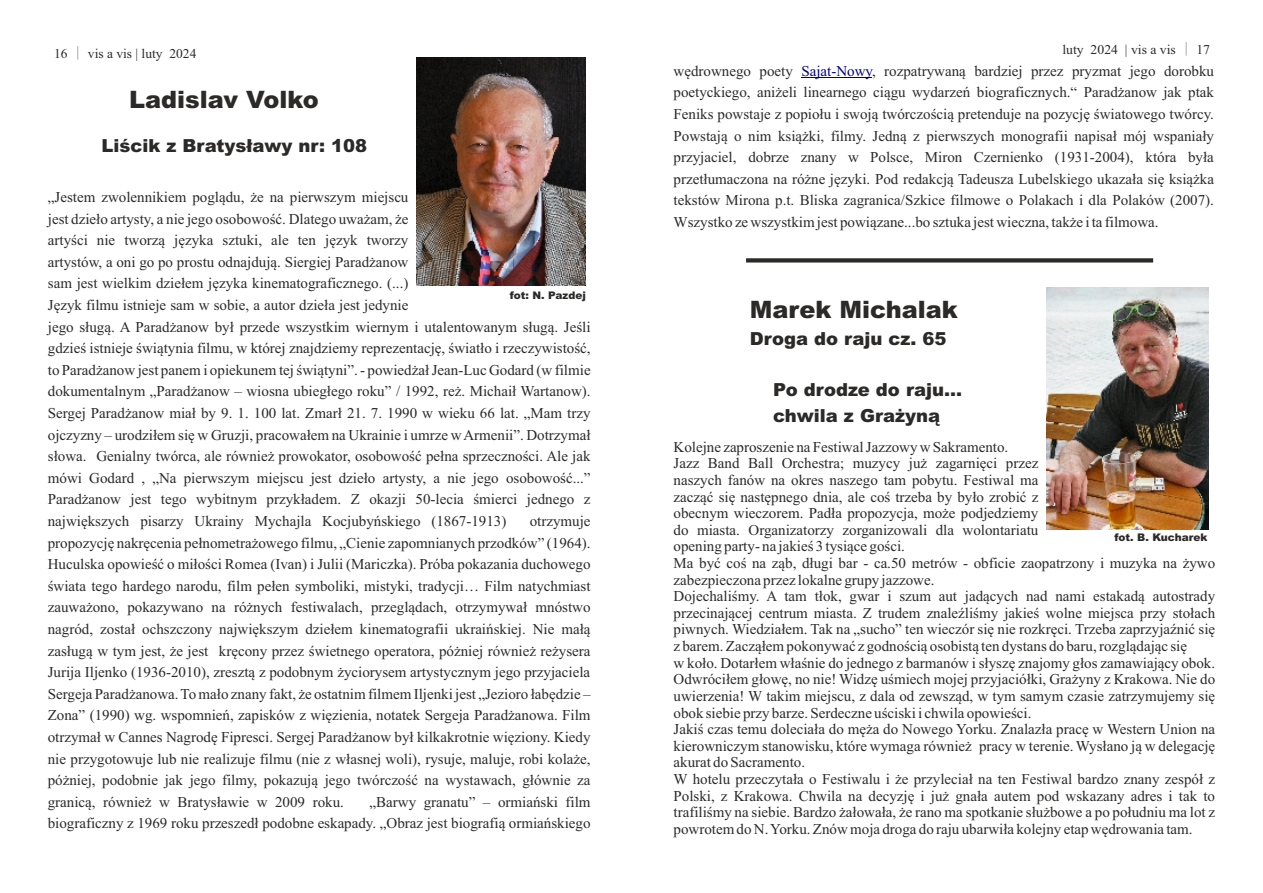
<style>
.page{position:relative;width:1263px;height:893px;background:#fff}
.page>*{position:absolute;margin:0;border:0;box-sizing:border-box;transform-origin:0 0}
.t1{font:900 24px "Arial";color:#2b2a29}
.t2{font:900 18px/25.3px "Arial";color:#2b2a29}
.t3{font:15px/21.6px "Times New Roman";color:#2b2a29}
.t4{font:13.5px "Times New Roman";color:#2b2a29}
.t5{font:900 10.5px "Arial";color:#2b2a29}
.s1{font-family:"Adobe Fangsong Std"}
.s2{color:#000080}
</style>
<div class="page">
<img style="left:417px;top:57px;width:168px;height:229px">
<img style="left:1047px;top:288px;width:161px;height:241px">
<div style="left:746px;top:258px;width:407px;height:5px;background:#2b2a29"></div>
<hr style="left:801px;top:77px;width:71px;height:1px;background:#000080">
<p class="t4" style="left:54px;top:48px;width:144px">16 <span class="s1">│</span> vis a vis | luty 2024</p>
<h1 class="t1" style="left:129px;top:91px;width:191px">Ladislav Volko</h1>
<p class="t2" style="left:101px;top:135px;width:267px">Liścik z Bratysławy nr: 108</p>
<p class="t3" style="left:48px;top:188px;width:544px">„Jestem zwolennikiem poglądu, że na pierwszym miejscu<br>jest dzieło artysty, a nie jego osobowość. Dlatego uważam, że<br>artyści nie tworzą języka sztuki, ale ten język tworzy<br>artystów, a oni go po prostu odnajdują. Siergiej Paradżanow<br>sam jest wielkim dziełem języka kinematograficznego. (...)<br>Język filmu istnieje sam w sobie, a autor dzieła jest jedynie<br>jego sługą. A Paradżanow był przede wszystkim wiernym i utalentowanym sługą. Jeśli gdzieś istnieje świątynia filmu, w której znajdziemy reprezentację, światło i rzeczywistość, to Paradżanow jest panem i opiekunem tej świątyni”. - powiedżał Jean-Luc Godard (w filmie dokumentalnym „Paradżanow – wiosna ubiegłego roku” / 1992, reż. Michaił Wartanow).<br>Sergej Paradżanow miał by 9. 1. 100 lat. Zmarł 21. 7. 1990 w wieku 66 lat. „Mam trzy ojczyzny – urodziłem się w Gruzji, pracowałem na Ukrainie i umrze w Armenii”. Dotrzymał słowa. Genialny twórca, ale również prowokator, osobowość pełna sprzeczności. Ale jak mówi Godard , „Na pierwszym miejscu jest dzieło artysty, a nie jego osobowość...” Paradżanow jest tego wybitnym przykładem. Z okazji 50-lecia śmierci jednego z największych pisarzy Ukrainy Mychajla Kocjubyńskiego (1867-1913)</p>
<p class="t5" style="left:510px;top:291px;width:77px">fot: N. Pazdej</p>
<p class="t3" style="left:48px;top:511px;width:544px;text-align:justify;text-indent:482px">otrzymuje propozycję nakręcenia pełnometrażowego filmu, „Cienie zapomnianych przodków” (1964).<br>Huculska opowieść o miłości Romea (Ivan) i Julii (Mariczka). Próba pokazania duchowego świata tego hardego narodu, film pełen symboliki, mistyki, tradycji… Film natychmiast zauważono, pokazywano na różnych festiwalach, przeglądach, otrzymywał mnóstwo nagród, został ochszczony największym dziełem kinematografii ukraińskiej. Nie małą zasługą w tym jest, że jest kręcony przez świetnego operatora, póżniej również reżysera Jurija Iljenko (1936-2010), zresztą z podobnym życiorysem artystycznym jego przyjaciela Sergeja Paradżanowa. To mało znany fakt, że ostatnim filmem Iljenki jest „Jezioro łabędzie – Zona” (1990) wg. wspomnień, zapisków z więzienia, notatek Sergeja Paradżanowa. Film otrzymał w Cannes Nagrodę Fipresci. Sergej Paradżanow był kilkakrotnie więziony. Kiedy nie przygotowuje lub nie realizuje filmu (nie z własnej woli), rysuje, maluje, robi kolaże, póżniej, podobnie jak jego filmy, pokazują jego twórczość na wystawach, głównie za granicą, również w Bratysławie w 2009 roku.</p>
<p class="t3" style="left:48px;top:792px;width:544px;text-align:right">„Barwy granatu” – ormiański film<br>biograficzny z 1969 roku przeszedł podobne eskapady. „Obraz jest biografią ormiańskiego</p>
<p class="t4" style="left:1062px;top:44px;width:149px">luty 2024 | vis a vis <span class="s1">│</span> 17</p>
<p class="t3" style="left:674px;top:61px;width:542px;text-align:justify">wędrownego poety <span class="s2">Sajat-Nowy</span>, rozpatrywaną bardziej przez pryzmat jego dorobku poetyckiego, aniżeli linearnego ciągu wydarzeń biograficznych.“ Paradżanow jak ptak Feniks powstaje z popiołu i swoją twórczością pretenduje na pozycję światowego twórcy.<br>Powstają o nim książki, filmy. Jedną z pierwszych monografii napisał mój wspaniały przyjaciel, dobrze znany w Polsce, Miron Czernienko (1931-2004), która była przetłumaczona na różne języki. Pod redakcją Tadeusza Lubelskiego ukazała się książka tekstów Mirona p.t. Bliska zagranica/Szkice filmowe o Polakach i dla Polaków (2007).<br>Wszystko ze wszystkim jest powiązane...bo sztuka jest wieczna, także i ta filmowa.</p>
<h1 class="t1" style="left:750px;top:300px;width:209px">Marek Michalak</h1>
<p class="t2" style="left:750px;top:328px;width:198px">Droga do raju cz. 65</p>
<p class="t2" style="left:773px;top:379px;width:190px">Po drodze do raju... chwila z Grażyną</p>
<p class="t3" style="left:673px;top:440px;width:543px;line-height:16.6px">Kolejne zaproszenie na Festiwal Jazzowy w Sakramento.<br>Jazz Band Ball Orchestra; muzycy już zagarnięci przez<br>naszych fanów na okres naszego tam pobytu. Festiwal ma<br>zacząć się następnego dnia, ale coś trzeba by było zrobić z<br>obecnym wieczorem. Padła propozycja, może podjedziemy<br>do miasta. Organizatorzy zorganizowali dla wolontariatu<br>opening party- na jakieś 3 tysiące gości.<br>Ma być coś na ząb, długi bar - ca.50 metrów - obficie zaopatrzony i muzyka na żywo zabezpieczona przez lokalne grupy jazzowe.<br>Dojechaliśmy. A tam tłok, gwar i szum aut jadących nad nami estakadą autostrady przecinającej centrum miasta. Z trudem znaleźliśmy jakieś wolne miejsca przy stołach piwnych. Wiedziałem. Tak na „sucho” ten wieczór się nie rozkręci. Trzeba zaprzyjaźnić się z barem. Zacząłem pokonywać z godnością osobistą ten dystans do baru, rozglądając się<br>w koło. Dotarłem właśnie do jednego z barmanów i słyszę znajomy głos zamawiający obok.<br>Odwróciłem głowę, no nie! Widzę uśmiech mojej przyjaciółki, Grażyny z Krakowa. Nie do uwierzenia! W takim miejscu, z dala od zewsząd, w tym samym czasie zatrzymujemy się obok siebie przy barze. Serdeczne uściski i chwila opowieści.<br>Jakiś czas temu doleciała do męża do Nowego Yorku. Znalazła pracę w Western Union na kierowniczym stanowisku, które wymaga również pracy w terenie. Wysłano ją w delegację akurat do Sacramento.<br>W hotelu przeczytała o Festiwalu i że przyleciał na ten Festiwal bardzo znany zespół z Polski, z Krakowa. Chwila na decyzję i już gnała autem pod wskazany adres i tak to trafiliśmy na siebie. Bardzo żałowała, że rano ma spotkanie służbowe a po południu ma lot z powrotem do N. Yorku. Znów moja droga do raju ubarwiła kolejny etap wędrowania tam.</p>
<p class="t5" style="left:1114px;top:533px;width:95px">fot. B. Kucharek</p>
</div>
